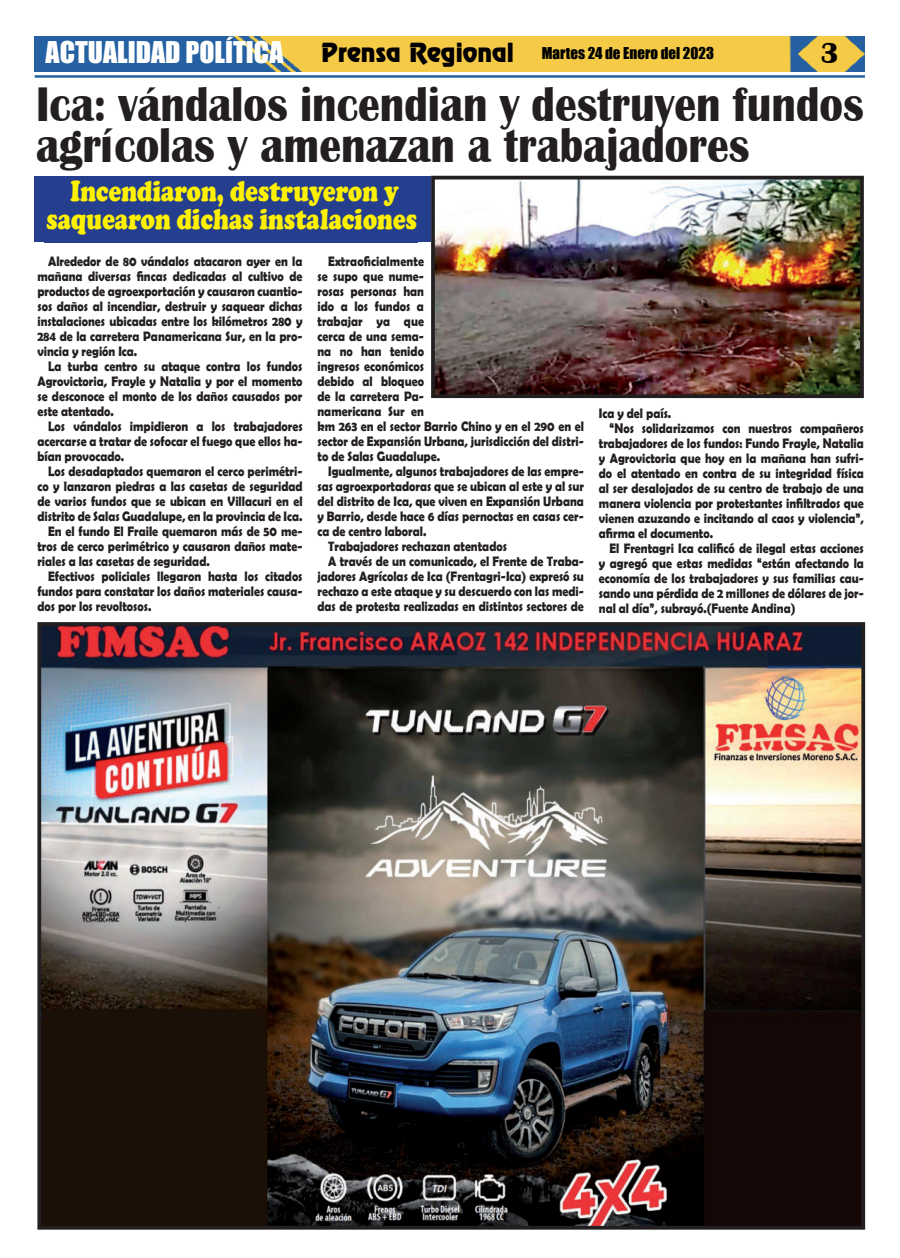
<style>
.page{position:relative;width:900px;height:1258px;background:#fff}
.page>*{position:absolute;margin:0;border:0;box-sizing:border-box;transform-origin:0 0}
.t1{font:700 50px/41.2px "Britannic";color:#231f20;scale:.87 1}
.t2{font:900 30px/28.8px "Cooper";color:#fff101;text-align:center;scale:.79 1}
.t3{font:700 30px "Britannic";color:#020000}
.t4{font:27.5px "Impact";color:#fff}
.t5{font:15px "Impact";color:#000}
.t6{font:700 13.75px/15px "Berlin Sans FB Demi";color:#231f20;text-align:justify;scale:.87 1}
.s1{font-family:"Renfrew Normal";font-size:23.75px;color:#020000}
</style>
<div class="page">
<hr style="left:35px;top:75px;width:830px;height:3px;background:#2361a2">
<img style="left:35px;top:36px;width:830px;height:36px">
<img style="left:436px;top:181px;width:423px;height:212px">
<div style="left:431px;top:176px;width:433px;height:222px;border:4px solid #231f20"></div>
<img style="left:42px;top:627px;width:818px;height:598px">
<div style="left:37px;top:622px;width:828px;height:608px;border:4px solid #231f20"></div>
<div style="left:35px;top:176px;width:396px;height:66px;background:#253f8e"></div>
<div style="left:45px;top:180px;width:373px;height:63px;background:#253f8e"></div>
<h3 class="t4" style="left:46px;top:40px;width:239px">ACTUALIDAD POLÍTICA</h3>
<p class="t5" style="left:321px;top:46px;width:394px"><span class="s1">Prensa Regional</span> Martes 24 de Enero del 2023</p>
<h2 class="t3" style="left:820px;top:38px;width:20px">3</h2>
<h1 class="t1" style="left:36px;top:83px;width:953px">Ica: vándalos incendian y destruyen fundos agrícolas y amenazan a trabajadores</h1>
<h2 class="t2" style="left:46px;top:179px;width:472px">Incendiaron, destruyeron y saquearon dichas instalaciones</h2>
<p class="t6" style="left:37px;top:254px;width:306px;text-indent:11px">Alrededor de 80 vándalos atacaron ayer en la mañana diversas fincas dedicadas al cultivo de productos de agroexportación y causaron cuantio&shy;sos daños al incendiar, destruir y saquear dichas instalaciones ubicadas entre los kilómetros 280 y 284 de la carretera Panamericana Sur, en la pro&shy;vincia y región Ica.</p>
<p class="t6" style="left:37px;top:359px;width:306px;text-indent:11px">La turba centro su ataque contra los fundos Agrovictoria, Frayle y Natalia y por el momento se desconoce el monto de los daños causados por este atentado.</p>
<p class="t6" style="left:37px;top:419px;width:306px;text-indent:11px">Los vándalos impidieron a los trabajadores acercarse a tratar de sofocar el fuego que ellos ha&shy;bían provocado.</p>
<p class="t6" style="left:48px;top:464px;width:294px">Los desadaptados quemaron el cerco perimétri-</p>
<p class="t6" style="left:37px;top:479px;width:306px">co y lanzaron piedras a las casetas de seguridad</p>
<p class="t6" style="left:37px;top:494px;width:306px">de varios fundos que se ubican en Villacuri en el</p>
<p class="t6" style="left:37px;top:509px;width:306px">distrito de Salas Guadalupe, en la provincia de Ica.</p>
<p class="t6" style="left:48px;top:525px;width:294px">En el fundo El Fraile quemaron más de 50 me-</p>
<p class="t6" style="left:37px;top:540px;width:306px">tros de cerco perimétrico y causaron daños mate-</p>
<p class="t6" style="left:37px;top:555px;width:200px">riales a las casetas de seguridad.</p>
<p class="t6" style="left:48px;top:570px;width:294px">Efectivos policiales llegaron hasta los citados</p>
<p class="t6" style="left:37px;top:585px;width:306px">fundos para constatar los daños materiales causa-</p>
<p class="t6" style="left:37px;top:600px;width:133px">dos por los revoltosos.</p>
<p class="t6" style="left:318px;top:254px;width:308px;text-align:left;text-indent:11px">Extraoficialmente<br>se supo que nume-<br>rosas personas han<br>ido a los fundos a<br>trabajar ya que<br>cerca de una sema-<br>na no han tenido<br>ingresos económicos<br>debido al bloqueo<br>de la carretera Pa-<br>namericana Sur en<br>km 263 en el sector Barrio Chino y en el 290 en el sector de Expansión Urbana, jurisdicción del distri&shy;to de Salas Guadalupe.</p>
<p class="t6" style="left:328px;top:464px;width:295px">Igualmente, algunos trabajadores de las empre-</p>
<p class="t6" style="left:318px;top:480px;width:308px">sas agroexportadoras que se ubican al este y al sur</p>
<p class="t6" style="left:318px;top:494px;width:308px">del distrito de Ica, que viven en Expansión Urbana</p>
<p class="t6" style="left:318px;top:509px;width:308px">y Barrio, desde hace 6 días pernoctas en casas cer-</p>
<p class="t6" style="left:318px;top:525px;width:127px">ca de centro laboral.</p>
<p class="t6" style="left:328px;top:540px;width:207px">Trabajadores rechazan atentados</p>
<p class="t6" style="left:328px;top:554px;width:295px">A través de un comunicado, el Frente de Traba-</p>
<p class="t6" style="left:318px;top:570px;width:308px">jadores Agrícolas de Ica (Frentagri-Ica) expresó su</p>
<p class="t6" style="left:318px;top:585px;width:308px">rechazo a este ataque y su descuerdo con las medi-</p>
<p class="t6" style="left:318px;top:600px;width:308px">das de protesta realizadas en distintos sectores de</p>
<p class="t6" style="left:599px;top:406px;width:85px">Ica y del país.</p>
<p class="t6" style="left:610px;top:421px;width:294px">“Nos solidarizamos con nuestros compañeros</p>
<p class="t6" style="left:599px;top:435px;width:306px">trabajadores de los fundos: Fundo Frayle, Natalia</p>
<p class="t6" style="left:599px;top:451px;width:306px">y Agrovictoria que hoy en la mañana han sufri-</p>
<p class="t6" style="left:599px;top:466px;width:306px">do el atentado en contra de su integridad física</p>
<p class="t6" style="left:599px;top:481px;width:306px">al ser desalojados de su centro de trabajo de una</p>
<p class="t6" style="left:599px;top:495px;width:306px">manera violencia por protestantes infiltrados que</p>
<p class="t6" style="left:599px;top:510px;width:306px">vienen azuzando e incitando al caos y violencia”,</p>
<p class="t6" style="left:599px;top:525px;width:133px">afirma el documento.</p>
<p class="t6" style="left:610px;top:540px;width:294px">El Frentagri Ica calificó de ilegal estas acciones</p>
<p class="t6" style="left:599px;top:556px;width:306px">y agregó que estas medidas “están afectando la</p>
<p class="t6" style="left:599px;top:571px;width:306px">economía de los trabajadores y sus familias cau-</p>
<p class="t6" style="left:599px;top:586px;width:306px">sando una pérdida de 2 millones de dólares de jor-</p>
<p class="t6" style="left:599px;top:600px;width:227px">nal al día”, subrayó.(Fuente Andina)</p>
</div>
